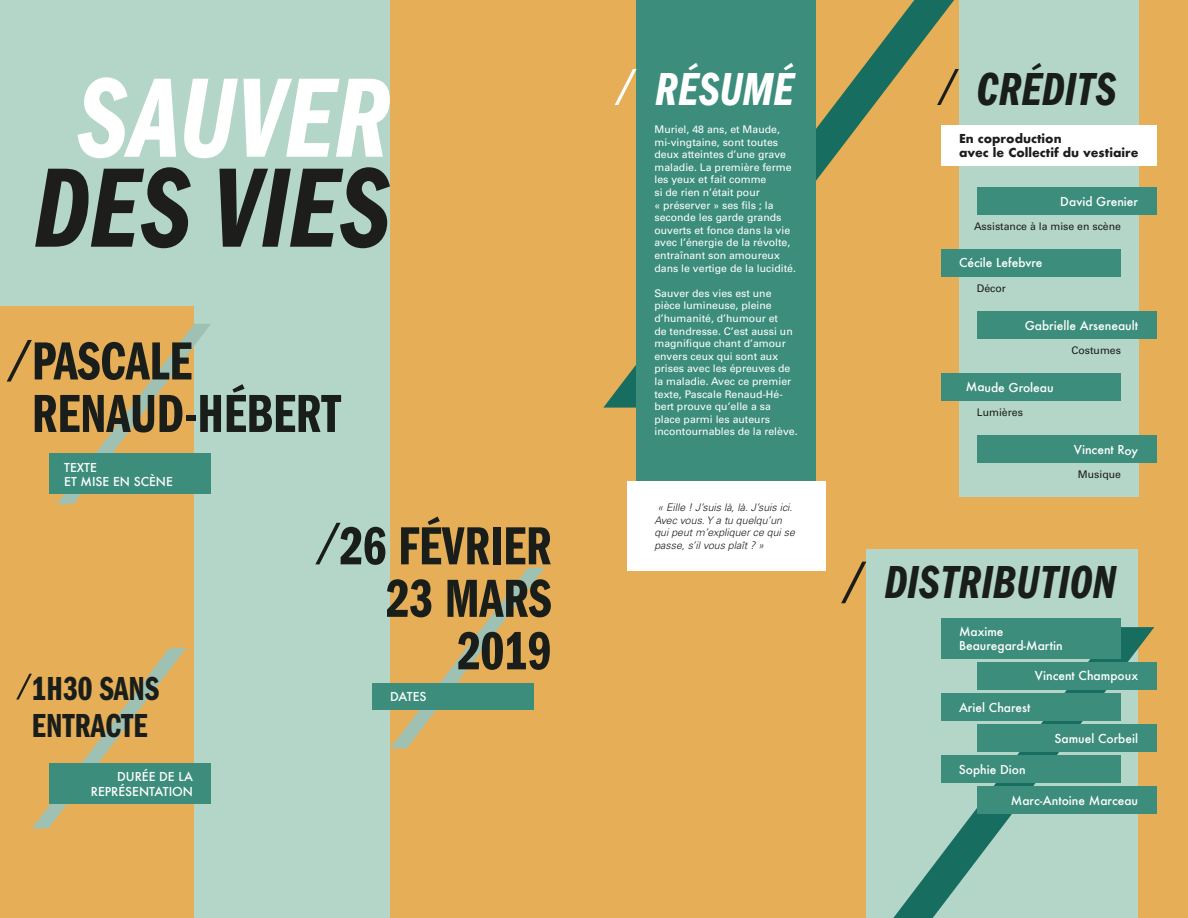
<style>
.page{position:relative;width:1188px;height:918px;background:#fff}
.page>*{position:absolute;margin:0;border:0;box-sizing:border-box;transform-origin:0 0}
.t1{font:117px "Franklin Gothic Demi Cmpr Ital";color:#1d1d1b}
.t2{font:117px "Franklin Gothic Demi Cmpr Ital";color:#fff}
.t3{font:55.5px/52.5px "Franklin Gothic Demi Cmpr";color:#1a1e1a;text-align:right}
.t4{font:48px "Franklin Gothic Demi Cmpr Ital";color:#1a1e1a}
.t5{font:48px "Franklin Gothic Demi Cmpr Ital";color:#fff}
.t6{font:34.5px/37.5px "Franklin Gothic Demi Cmpr";color:#1a1e1a}
.t7{font:500 12px/14.4px "Futura";color:#fff}
.t8{font:700 12px/14.4px "Futura";color:#1d1d1b}
.t9{font:10.5px/12.6px "Univers";color:#fff}
.t10{font:italic 300 10.5px/12.6px "Univers";color:#1d1d1b}
.t11{font:10.5px "Univers";color:#1d1d1b}
</style>
<div class="page">
<div style="left:0;top:0;width:807px;height:918px;background:#b4d6c8"></div>
<div style="left:390px;top:0;width:798px;height:918px;background:#e7ae58"></div>
<div style="left:0;top:306px;width:193px;height:612px;background:#e7ae58"></div>
<div style="left:866px;top:550px;width:272px;height:368px;background:#b4d6c8"></div>
<div style="left:959px;top:0;width:179px;height:497px;background:#b4d6c8"></div>
<svg style="left:603px;top:0;width:351px;height:408px"></svg>
<div style="left:637px;top:0;width:179px;height:481px;background:#3c8d7c"></div>
<svg style="left:893px;top:627px;width:261px;height:291px"></svg>
<div style="left:941px;top:618px;width:179px;height:41px;background:#3c8d7c"></div>
<div style="left:977px;top:662px;width:179px;height:28px;background:#3c8d7c"></div>
<div style="left:941px;top:693px;width:179px;height:28px;background:#3c8d7c"></div>
<div style="left:977px;top:724px;width:179px;height:28px;background:#3c8d7c"></div>
<div style="left:941px;top:755px;width:179px;height:28px;background:#3c8d7c"></div>
<div style="left:977px;top:786px;width:179px;height:28px;background:#3c8d7c"></div>
<div style="left:941px;top:125px;width:215px;height:40px;background:#fff"></div>
<div style="left:941px;top:249px;width:179px;height:28px;background:#3c8d7c"></div>
<div style="left:977px;top:187px;width:179px;height:28px;background:#3c8d7c"></div>
<div style="left:977px;top:311px;width:179px;height:28px;background:#3c8d7c"></div>
<svg style="left:390px;top:568px;width:155px;height:180px"></svg>
<div style="left:372px;top:683px;width:161px;height:27px;background:#3c8d7c"></div>
<svg style="left:315px;top:523px;width:26px;height:41px"></svg>
<svg style="left:615px;top:69px;width:22px;height:36px"></svg>
<svg style="left:937px;top:69px;width:22px;height:36px"></svg>
<div style="left:50px;top:763px;width:161px;height:41px;background:#3c8d7c"></div>
<svg style="left:16px;top:648px;width:170px;height:180px"></svg>
<div style="left:627px;top:481px;width:198px;height:89px;background:#fff"></div>
<svg style="left:841px;top:562px;width:25px;height:41px"></svg>
<div style="left:941px;top:373px;width:179px;height:28px;background:#3c8d7c"></div>
<div style="left:977px;top:435px;width:179px;height:28px;background:#3c8d7c"></div>
<svg style="left:57px;top:324px;width:154px;height:180px"></svg>
<svg style="left:7px;top:340px;width:25px;height:42px"></svg>
<div style="left:50px;top:454px;width:161px;height:40px;background:#3c8d7c"></div>
<h1 class="t2" style="left:76px;top:51px;width:316px">SAUVER</h1>
<h1 class="t1" style="left:34px;top:141px;width:358px">DES VIES</h1>
<h2 class="t3" style="left:32px;top:336px;width:311px;text-align:left">PASCALE<br>RENAUD-HÉBERT</h2>
<p class="t7" style="left:64px;top:460px;width:110px">TEXTE<br>ET MISE EN SCÈNE</p>
<h3 class="t6" style="left:32px;top:670px;width:129px">1H30 SANS<br>ENTRACTE</h3>
<p class="t7" style="left:91px;top:769px;width:104px;text-align:right">DURÉE DE LA<br>REPRÉSENTATION</p>
<h2 class="t3" style="left:339px;top:521px;width:214px">26 FÉVRIER<br>23 MARS<br>2019</h2>
<p class="t7" style="left:390px;top:690px;width:38px">DATES</p>
<h3 class="t5" style="left:655px;top:62px;width:140px">RÉSUMÉ</h3>
<p class="t9" style="left:654px;top:123px;width:143px">Muriel, 48 ans, et Maude, mi-vingtaine, sont toutes deux atteintes d’une grave maladie. La première ferme les yeux et fait comme<br>si de rien n’était pour<br>« préserver » ses fils ; la seconde les garde grands ouverts et fonce dans la vie avec l’énergie de la révolte, entraînant son amoureux dans le vertige de la lucidité.</p>
<p class="t9" style="left:654px;top:287px;width:145px">Sauver des vies est une pièce lumineuse, pleine d’humanité, d’humour et<br>de tendresse. C’est aussi un magnifique chant d’amour envers ceux qui sont aux prises avec les épreuves de la maladie. Avec ce premier texte, Pascale Renaud-Hé&shy;bert prouve qu’elle a sa place parmi les auteurs incontournables de la relève.</p>
<p class="t10" style="left:654px;top:501px;width:142px">« Eille ! J’suis là, là. J’suis ici.<br>Avec vous. Y a tu quelqu’un qui peut m’expliquer ce qui se passe, s’il vous plaît ? »</p>
<h3 class="t4" style="left:977px;top:62px;width:141px">CRÉDITS</h3>
<p class="t8" style="left:959px;top:131px;width:181px">En coproduction<br>avec le Collectif du vestiaire</p>
<p class="t7" style="left:1060px;top:194px;width:79px">David Grenier</p>
<p class="t11" style="left:974px;top:220px;width:149px">Assistance à la mise en scène</p>
<p class="t7" style="left:959px;top:255px;width:85px">Cécile Lefebvre</p>
<p class="t11" style="left:977px;top:282px;width:31px">Décor</p>
<p class="t7" style="left:1025px;top:318px;width:115px">Gabrielle Arseneault</p>
<p class="t11" style="left:1071px;top:344px;width:51px">Costumes</p>
<p class="t7" style="left:966px;top:380px;width:90px">Maude Groleau</p>
<p class="t11" style="left:977px;top:406px;width:48px">Lumières</p>
<p class="t7" style="left:1074px;top:443px;width:66px">Vincent Roy</p>
<p class="t11" style="left:1078px;top:468px;width:45px">Musique</p>
<h3 class="t4" style="left:884px;top:554px;width:233px">DISTRIBUTION</h3>
<p class="t7" style="left:959px;top:624px;width:105px">Maxime<br>Beauregard-Martin</p>
<p class="t7" style="left:1035px;top:668px;width:105px">Vincent Champoux</p>
<p class="t7" style="left:959px;top:700px;width:73px">Ariel Charest</p>
<p class="t7" style="left:1055px;top:731px;width:85px">Samuel Corbeil</p>
<p class="t7" style="left:959px;top:762px;width:68px">Sophie Dion</p>
<p class="t7" style="left:1011px;top:793px;width:129px">Marc-Antoine Marceau</p>
</div>
